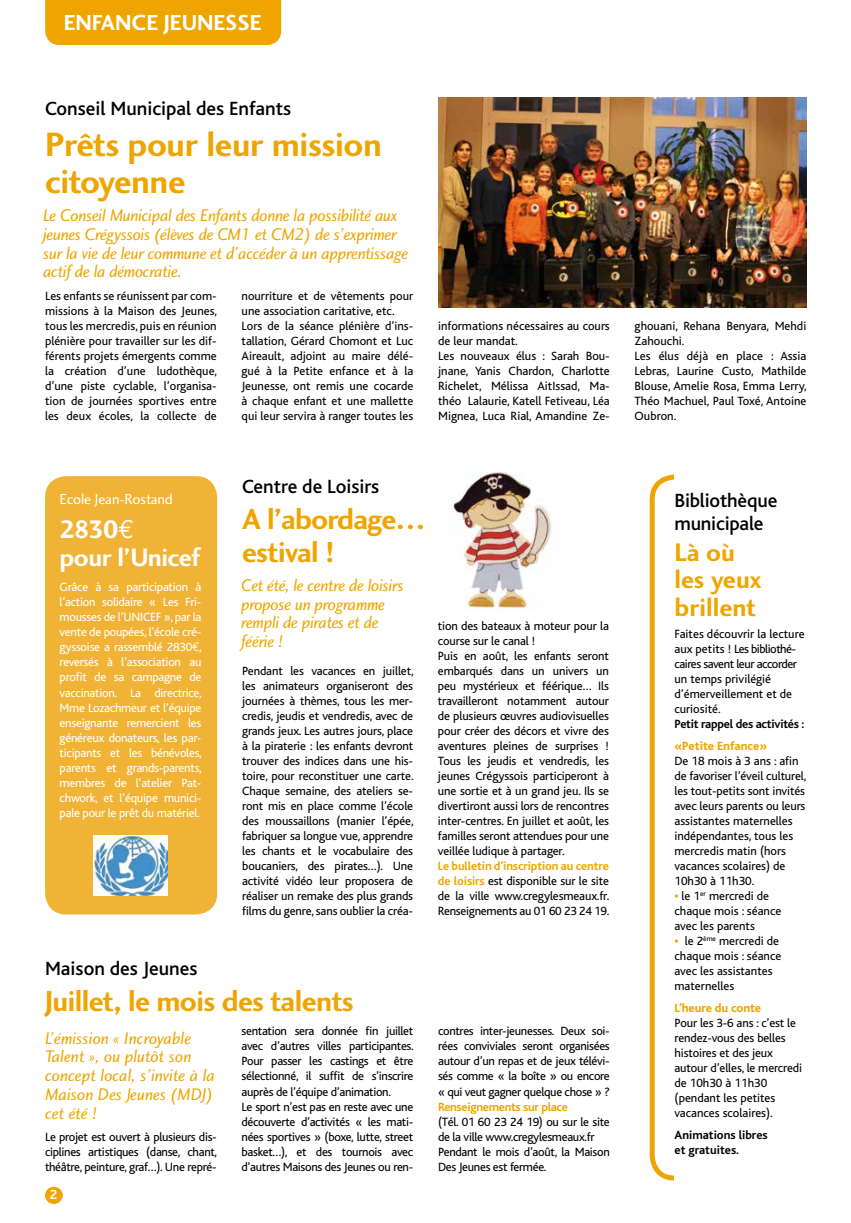
<style>
.page{position:relative;width:851px;height:1223px;background:#fff}
.page>*{position:absolute;margin:0;border:0;box-sizing:border-box;transform-origin:0 0}
.t1{font:35px/37.5px "Charlotte Sans Bold Plain";letter-spacing:-.01em;color:#eea500}
.t2{font:30px/32.5px "Charlotte Sans Bold Plain";letter-spacing:-.02em;color:#eea500}
.t3{font:26.25px/27.5px "Charlotte Sans Bold Plain";color:#eea500}
.t4{font:26.25px/27.5px "Charlotte Sans Bold Plain";letter-spacing:-.02em;color:#fff}
.t5{font:22.5px "Charlotte Sans Bold Plain";color:#fff}
.t6{font:500 20px/22.5px "Bliss";color:#000}
.t7{font:17.5px/18.8px "Charlotte Sans Book Italic Plain";letter-spacing:-.02em;color:#eea500}
.t8{font:17.5px/18.8px "Charlotte Sans Book Italic Plain";color:#eea500}
.t9{font:15px "Charlotte Sans Book Plain";letter-spacing:-.01em;color:#fff}
.t10{font:700 13.75px "Bliss";color:#fff}
.t11{font:12.5px/15px "Bliss";letter-spacing:-.01em;color:#000}
.t12{font:12.5px/15px "Bliss";letter-spacing:-.02em;color:#fff;text-align:justify}
.t13{font:700 12.5px/15px "Bliss";letter-spacing:-.005em;color:#000}
.t14{font:800 12.5px "Bliss";letter-spacing:-.01em;color:#eea500}
.t15{font:700 12.5px "Bliss";letter-spacing:-.025em;color:#eea500}
.s1{font-family:"Euro Mono"}
.s2{font-weight:700;color:#eea500}
.s3{font-weight:800;color:#eea500}
</style>
<div class="page">
<div style="left:45px;top:1186px;width:18px;height:17px;background:#eea500;border-radius:50%"></div>
<div style="left:45px;top:0;width:236px;height:45px;background:#eea500"></div>
<div style="left:649px;top:474px;width:147px;height:706px;border:5px solid #eea500;border-radius:22px"></div>
<div style="left:674px;top:469px;width:131px;height:720px;background:#fff"></div>
<div style="left:45px;top:476px;width:172px;height:438px;background:#f1b336;border-radius:21px"></div>
<img style="left:438px;top:97px;width:368px;height:210px">
<img style="left:93px;top:836px;width:75px;height:60px">
<img style="left:453px;top:472px;width:99px;height:137px">
<h3 class="t5" style="left:64px;top:9px;width:199px">ENFANCE JEUNESSE</h3>
<h3 class="t6" style="left:45px;top:97px;width:247px">Conseil Municipal des Enfants</h3>
<h1 class="t1" style="left:45px;top:125px;width:338px">Prêts pour leur mission citoyenne</h1>
<h3 class="t7" style="left:43px;top:206px;width:366px">Le Conseil Municipal des Enfants donne la possibilité aux jeunes Crégyssois (élèves de CM1 et CM2) de s’exprimer sur la vie de leur commune et d’accéder à un apprentissage actif de la démocratie.</h3>
<p class="t11" style="left:45px;top:289px;width:174px;text-align:justify">Les enfants se réunissent par com&shy;missions à la Maison des Jeunes, tous les mercredis, puis en réunion plénière pour travailler sur les dif&shy;férents projets émergents comme la création d’une ludothèque, d’une piste cyclable, l’organisa&shy;tion de journées sportives entre les deux écoles, la collecte de</p>
<p class="t11" style="left:241px;top:289px;width:173px">nourriture et de vêtements pour une association caritative, etc.<br>Lors de la séance plénière d’ins&shy;tallation, Gérard Chomont et Luc<br>Aireault, adjoint au maire délé&shy;gué à la Petite enfance et à la<br>Jeunesse, ont remis une cocarde à chaque enfant et une mallette qui leur servira à ranger toutes les</p>
<p class="t11" style="left:438px;top:319px;width:173px">informations nécessaires au cours de leur mandat.<br>Les nouveaux élus : Sarah Bou&shy;jnane, Yanis Chardon, Charlotte<br>Richelet, Mélissa AitIssad, Ma&shy;théo Lalaurie, Katell Fetiveau, Léa<br>Mignea, Luca Rial, Amandine Ze-</p>
<p class="t11" style="left:634px;top:319px;width:174px">ghouani, Rehana Benyara, Mehdi<br>Zahouchi.<br>Les élus déjà en place : Assia<br>Lebras, Laurine Custo, Mathilde<br>Blouse, Amelie Rosa, Emma Lerry,<br>Théo Machuel, Paul Toxé, Antoine<br>Oubron.</p>
<p class="t9" style="left:60px;top:490px;width:115px">Ecole Jean-Rostand</p>
<h3 class="t4" style="left:60px;top:515px;width:141px">2830<span class="s1">e<br></span>pour l’Unicef</h3>
<p class="t12" style="left:60px;top:580px;width:144px">Grâce à sa participation à l’action solidaire « Les Fri&shy;mousses de l’UNICEF », par la vente de poupées, l’école cré&shy;gyssoise a rassemblé 2830<span class="s1">e</span>, reversés à l’association au profit de sa campagne de vaccination. La directrice, Mme Lozachmeur et l’équipe enseignante remercient les généreux donateurs, les par&shy;ticipants et les bénévoles, parents et grands-parents, membres de l’atelier Pat&shy;chwork, et l’équipe munici&shy;pale pour le prêt du matériel.</p>
<h3 class="t6" style="left:242px;top:476px;width:138px">Centre de Loisirs</h3>
<h2 class="t2" style="left:242px;top:503px;width:185px">A l’abordage… estival !</h2>
<h3 class="t7" style="left:241px;top:575px;width:164px">Cet été, le centre de loisirs propose un programme rempli de pirates et de féérie !</h3>
<p class="t11" style="left:242px;top:664px;width:173px;text-align:justify">Pendant les vacances en juillet, les animateurs organiseront des journées à thèmes, tous les mer&shy;credis, jeudis et vendredis, avec de grands jeux. Les autres jours, place à la piraterie : les enfants devront trouver des indices dans une his&shy;toire, pour reconstituer une carte.<br>Chaque semaine, des ateliers se&shy;ront mis en place comme l’école des moussaillons (manier l’épée, fabriquer sa longue vue, apprendre les chants et le vocabulaire des boucaniers, des pirates…). Une activité vidéo leur proposera de réaliser un remake des plus grands films du genre, sans oublier la créa-</p>
<p class="t11" style="left:438px;top:619px;width:172px">tion des bateaux à moteur pour la course sur le canal !<br>Puis en août, les enfants seront embarqués dans un univers un peu mystérieux et féérique… Ils travailleront notamment autour de plusieurs œuvres audiovisuelles pour créer des décors et vivre des aventures pleines de surprises !<br>Tous les jeudis et vendredis, les jeunes Crégyssois participeront à une sortie et à un grand jeu. Ils se divertiront aussi lors de rencontres inter-centres. En juillet et août, les familles seront attendues pour une veillée ludique à partager.</p>
<p class="t11" style="left:438px;top:859px;width:173px;text-align:justify"><span class="s2">Le bulletin d’inscription au centre de loisirs</span> est disponible sur le site de la ville www.cregylesmeaux.fr.<br>Renseignements au 01 60 23 24 19.</p>
<h3 class="t6" style="left:45px;top:957px;width:154px">Maison des Jeunes</h3>
<h2 class="t2" style="left:45px;top:984px;width:310px">Juillet, le mois des talents</h2>
<h3 class="t8" style="left:45px;top:1028px;width:171px">L’émission « Incroyable<br>Talent », ou plutôt son concept local, s’invite à la<br>Maison Des Jeunes (MDJ) cet été !</h3>
<p class="t11" style="left:45px;top:1129px;width:174px;text-align:justify">Le projet est ouvert à plusieurs dis&shy;ciplines artistiques (danse, chant, théâtre, peinture, graf…). Une repré-</p>
<p class="t10" style="left:50px;top:1187px;width:9px">2</p>
<p class="t11" style="left:241px;top:1024px;width:174px">sentation sera donnée fin juillet avec d’autres villes participantes.<br>Pour passer les castings et être sélectionné, il suffit de s’inscrire auprès de l’équipe d’animation.<br>Le sport n’est pas en reste avec une découverte d’activités « les mati&shy;nées sportives » (boxe, lutte, street basket…), et des tournois avec d’autres Maisons des Jeunes ou ren-</p>
<p class="t11" style="left:438px;top:1024px;width:173px;text-align:justify">contres inter-jeunesses. Deux soi&shy;rées conviviales seront organisées autour d’un repas et de jeux télévi&shy;sés comme « la boîte » ou encore « qui veut gagner quelque chose » ?</p>
<p class="t15" style="left:438px;top:1099px;width:131px">Renseignements sur place</p>
<p class="t11" style="left:438px;top:1114px;width:173px">(Tél. 01 60 23 24 19) ou sur le site de la ville www.cregylesmeaux.fr<br>Pendant le mois d’août, la Maison<br>Des Jeunes est fermée.</p>
<h3 class="t6" style="left:674px;top:490px;width:104px">Bibliothèque municipale</h3>
<h3 class="t3" style="left:674px;top:538px;width:89px">Là où les yeux brillent</h3>
<p class="t11" style="left:674px;top:626px;width:132px">Faites découvrir la lecture aux petits ! Les bibliothé&shy;caires savent leur accorder un temps privilégié d’émerveillement et de curiosité.</p>
<p class="t13" style="left:674px;top:716px;width:131px">Petit rappel des activités :</p>
<p class="t14" style="left:674px;top:739px;width:94px">«Petite Enfance»</p>
<p class="t11" style="left:674px;top:753px;width:133px">De 18 mois à 3 ans : afin de favoriser l’éveil culturel, les tout-petits sont invités avec leurs parents ou leurs assistantes maternelles indépendantes, tous les mercredis matin (hors vacances scolaires) de<br>10h30 à 11h30.</p>
<p class="t11" style="left:674px;top:888px;width:108px"><span class="s3">•</span> le 1<sup>er</sup> mercredi de chaque mois : séance avec les parents</p>
<p class="t11" style="left:674px;top:933px;width:108px"><span class="s3">•</span> le 2<sup>ème</sup> mercredi de chaque mois : séance avec les assistantes maternelles</p>
<p class="t14" style="left:674px;top:1001px;width:88px">L’heure du conte</p>
<p class="t11" style="left:674px;top:1015px;width:129px">Pour les 3-6 ans : c’est le rendez-vous des belles histoires et des jeux autour d’elles, le mercredi de 10h30 à 11h30 (pendant les petites vacances scolaires).</p>
<p class="t13" style="left:674px;top:1128px;width:95px">Animations libres et gratuites.</p>
</div>
